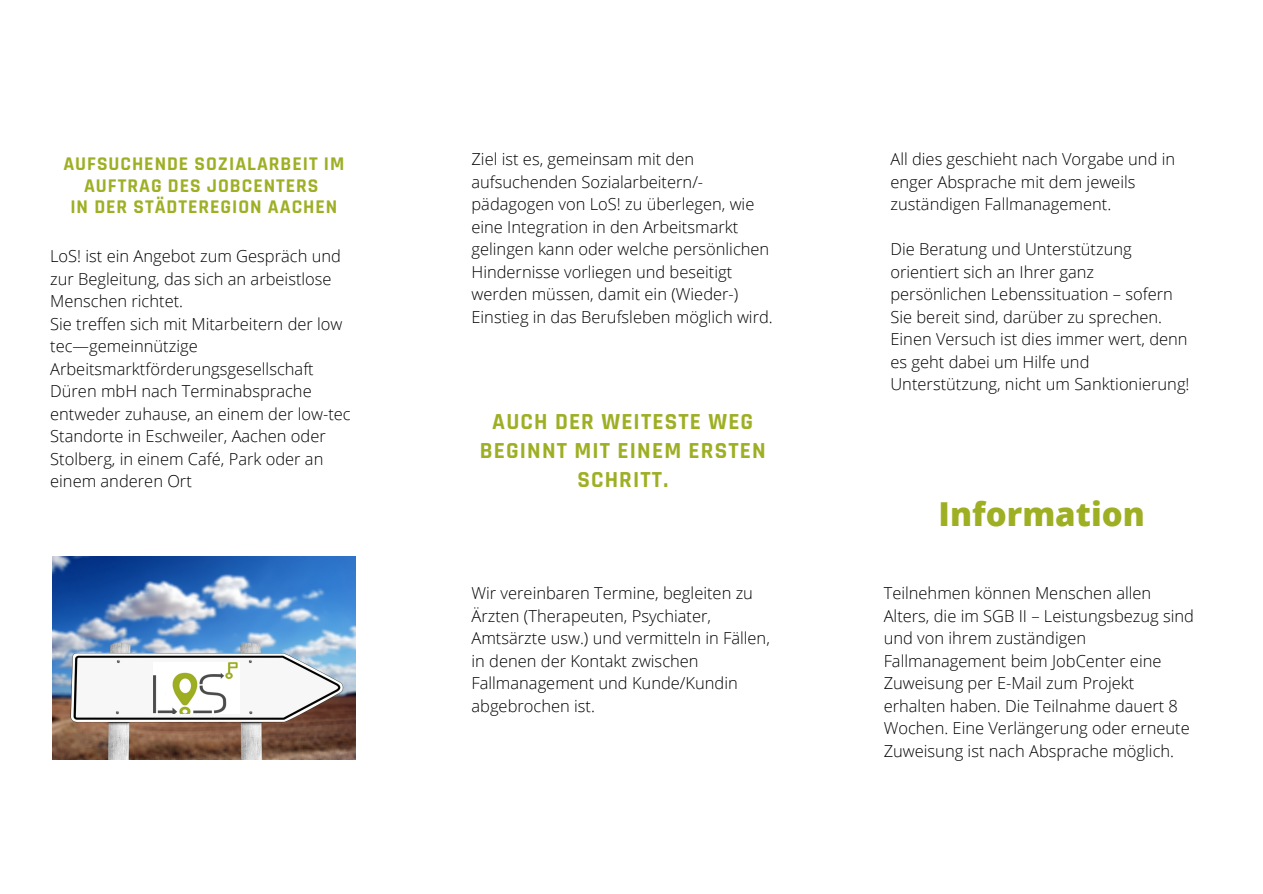
<style>
.page{position:relative;width:1263px;height:894px;background:#fff}
.page>*{position:absolute;margin:0;border:0;box-sizing:border-box;transform-origin:0 0}
.t1{font:800 33px "Open Sans";color:#9eaf24}
.t2{font:700 23.25px/28.7px "Rajdhani";letter-spacing:.05em;color:#9eaf24;text-align:center}
.t3{font:700 19.65px/21.3px "Rajdhani";letter-spacing:.05em;color:#9eaf24;text-align:center}
.t4{font:300 16.5px/22.5px "Open Sans";color:#000}
</style>
<div class="page">
<img style="left:53px;top:557px;width:302px;height:202px">
<img style="left:153px;top:662px;width:87px;height:51px">
<p class="t3" style="left:63px;top:154px;width:283px">AUFSUCHENDE SOZIALARBEIT IM<br>AUFTRAG DES JOBCENTERS<br>IN DER STÄDTEREGION AACHEN</p>
<p class="t4" style="left:50px;top:244px;width:302px">LoS! ist ein Angebot zum Gespräch und zur Begleitung, das sich an arbeistlose<br>Menschen richtet.<br>Sie treffen sich mit Mitarbeitern der low tec—gemeinnützige<br>Arbeitsmarktförderungsgesellschaft<br>Düren mbH nach Terminabsprache entweder zuhause, an einem der low-tec<br>Standorte in Eschweiler, Aachen oder<br>Stolberg, in einem Café, Park oder an einem anderen Ort</p>
<p class="t4" style="left:471px;top:148px;width:303px">Ziel ist es, gemeinsam mit den aufsuchenden Sozialarbeitern/- pädagogen von LoS! zu überlegen, wie eine Integration in den Arbeitsmarkt gelingen kann oder welche persönlichen Hindernisse vorliegen und beseitigt werden müssen, damit ein (Wieder-)<br>Einstieg in das Berufsleben möglich wird.</p>
<h2 class="t2" style="left:480px;top:408px;width:288px">AUCH DER WEITESTE WEG<br>BEGINNT MIT EINEM ERSTEN<br>SCHRITT.</h2>
<p class="t4" style="left:471px;top:581px;width:300px">Wir vereinbaren Termine, begleiten zu Ärzten (Therapeuten, Psychiater, Amtsärzte usw.) und vermitteln in Fällen, in denen der Kontakt zwischen Fallmanagement und Kunde/Kundin abgebrochen ist.</p>
<p class="t4" style="left:890px;top:148px;width:286px">All dies geschieht nach Vorgabe und in enger Absprache mit dem jeweils zuständigen Fallmanagement.</p>
<p class="t4" style="left:890px;top:238px;width:301px">Die Beratung und Unterstützung orientiert sich an Ihrer ganz persönlichen Lebenssituation – sofern Sie bereit sind, darüber zu sprechen.<br>Einen Versuch ist dies immer wert, denn es geht dabei um Hilfe und Unterstützung, nicht um Sanktionierung!</p>
<h1 class="t1" style="left:939px;top:490px;width:208px">Information</h1>
<p class="t4" style="left:884px;top:581px;width:312px">Teilnehmen können Menschen allen Alters, die im SGB II – Leistungsbezug sind und von ihrem zuständigen Fallmanagement beim JobCenter eine Zuweisung per E-Mail zum Projekt erhalten haben. Die Teilnahme dauert 8<br>Wochen. Eine Verlängerung oder erneute Zuweisung ist nach Absprache möglich.</p>
</div>
